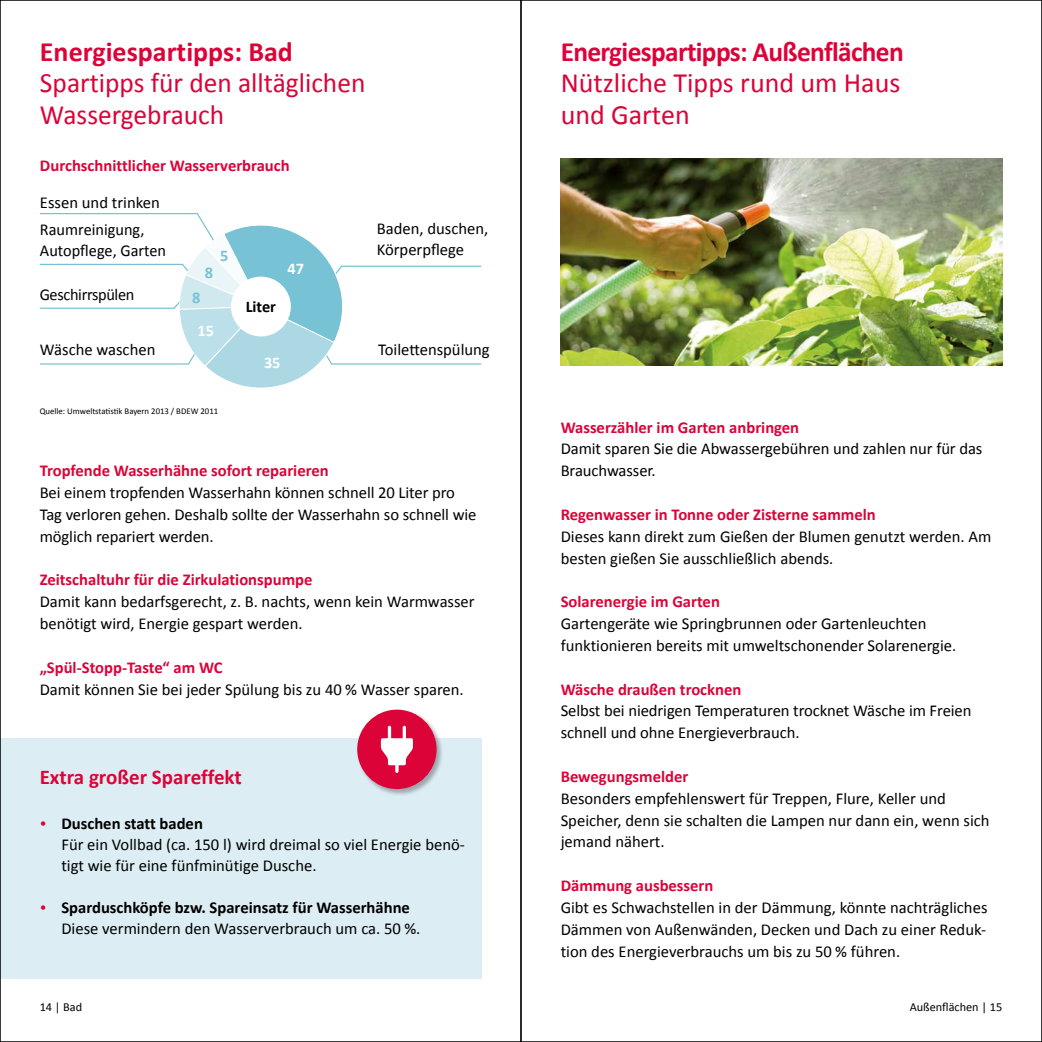
<style>
.page{position:relative;width:1042px;height:1042px;background:#fff}
.page>*{position:absolute;margin:0;border:0;box-sizing:border-box;transform-origin:0 0}
.t1{font:28px/31.5px "Calibri";color:#dc0338}
.t2{font:700 28px "Calibri";letter-spacing:-.025em;color:#dc0338}
.t3{font:700 28px "Calibri";color:#dc0338}
.t4{font:700 21px "Calibri";color:#dc0338}
.t5{font:16.62px/21.9px "Calibri";color:#000}
.t6{font:700 16.62px "Calibri";color:#dc0338}
.t7{font:700 16.62px/21px "Calibri";color:#000}
.t8{font:16.62px "Calibri";letter-spacing:-.02em;color:#000}
.t9{font:700 16.28px "Calibri";color:#fff}
.t10{font:700 16.28px "Calibri";color:#000}
.t11{font:700 16.28px "Calibri";color:#77c2d4}
.t12{font:12.25px "Calibri";color:#000}
.t13{font:8.75px "Calibri";color:#000}
.s1{color:#dc0338}
.s2{font-weight:700}
.s3{font-weight:400}
</style>
<div class="page">
<div style="left:0;top:738px;width:481px;height:240px;background:#dcedf3"></div>
<img style="left:561px;top:159px;width:441px;height:207px">
<svg style="left:39px;top:213px;width:443px;height:174px"></svg>
<div style="left:231px;top:277px;width:60px;height:59px;background:#fff;border-radius:50%"></div>
<div style="left:356px;top:708px;width:88px;height:88px;background:#000;opacity:.3"></div>
<div style="left:357px;top:709px;width:80px;height:80px;background:#dc0338;border-radius:50%"></div>
<svg style="left:381px;top:726px;width:32px;height:47px"></svg>
<h1 class="t3" style="left:40px;top:33px;width:254px">Energiespartipps: Bad</h1>
<h1 class="t1" style="left:40px;top:67px;width:327px">Spartipps für den alltäglichen<br>Wassergebrauch</h1>
<p class="t6" style="left:40px;top:154px;width:251px">Durchschnittlicher Wasserverbrauch</p>
<p class="t5" style="left:40px;top:192px;width:121px">Essen und trinken</p>
<p class="t5" style="left:40px;top:219px;width:128px;line-height:21px">Raumreinigung,<br>Autopflege, Garten</p>
<p class="t8" style="left:40px;top:284px;width:96px">Geschirrspülen</p>
<p class="t11" style="left:205px;top:262px;width:10px">8</p>
<p class="t11" style="left:192px;top:287px;width:10px">8</p>
<p class="t11" style="left:220px;top:245px;width:10px">5</p>
<p class="t9" style="left:197px;top:321px;width:18px">15</p>
<p class="t10" style="left:246px;top:296px;width:32px">Liter</p>
<p class="t9" style="left:287px;top:258px;width:18px">47</p>
<p class="t5" style="left:377px;top:217px;width:113px">Baden, duschen,<br>Körperpflege</p>
<p class="t5" style="left:40px;top:339px;width:117px">Wäsche waschen</p>
<p class="t5" style="left:378px;top:339px;width:113px">Toilettenspülung</p>
<p class="t9" style="left:264px;top:352px;width:18px">35</p>
<p class="t13" style="left:40px;top:406px;width:180px">Quelle: Umweltstatistik Bayern 2013 / BDEW 2011</p>
<p class="t6" style="left:40px;top:460px;width:291px">Tropfende Wasserhähne sofort reparieren</p>
<p class="t5" style="left:40px;top:482px;width:438px">Bei einem tropfenden Wasserhahn können schnell 20 Liter pro<br>Tag verloren gehen. Deshalb sollte der Wasserhahn so schnell wie möglich repariert werden.</p>
<p class="t6" style="left:40px;top:569px;width:274px">Zeitschaltuhr für die Zirkulationspumpe</p>
<p class="t5" style="left:40px;top:591px;width:436px">Damit kann bedarfsgerecht, z. B. nachts, wenn kein Warmwasser benötigt wird, Energie gespart werden.</p>
<p class="t6" style="left:40px;top:656px;width:184px">„Spül-Stopp-Taste“ am WC</p>
<p class="t5" style="left:40px;top:678px;width:426px">Damit können Sie bei jeder Spülung bis zu 40 % Wasser sparen.</p>
<p class="t4" style="left:40px;top:763px;width:204px">Extra großer Spareffekt</p>
<p class="t5" style="left:61px;top:813px;width:405px;line-height:21px;text-indent:-22px"><span class="s1">•</span> <span class="s2">Duschen statt baden<br></span>Für ein Vollbad (ca. 150 l) wird dreimal so viel Energie benö&shy;tigt wie für eine fünfminütige Dusche.</p>
<p class="t7" style="left:61px;top:897px;width:360px;text-indent:-22px"><span class="s1">•</span> Sparduschköpfe bzw. Spareinsatz für Wasserhähne<br><span class="s3">Diese vermindern den Wasserverbrauch um ca. 50 %.</span></p>
<h1 class="t2" style="left:561px;top:33px;width:345px">Energiespartipps: Außenflächen</h1>
<h1 class="t1" style="left:561px;top:67px;width:341px">Nützliche Tipps rund um Haus und Garten</h1>
<p class="t6" style="left:561px;top:416px;width:240px">Wasserzähler im Garten anbringen</p>
<p class="t5" style="left:561px;top:438px;width:423px">Damit sparen Sie die Abwassergebühren und zahlen nur für das<br>Brauchwasser.</p>
<p class="t6" style="left:561px;top:504px;width:317px">Regenwasser in Tonne oder Zisterne sammeln</p>
<p class="t5" style="left:561px;top:525px;width:432px">Dieses kann direkt zum Gießen der Blumen genutzt werden. Am besten gießen Sie ausschließlich abends.</p>
<p class="t6" style="left:561px;top:591px;width:161px">Solarenergie im Garten</p>
<p class="t5" style="left:561px;top:613px;width:397px">Gartengeräte wie Springbrunnen oder Gartenleuchten funktionieren bereits mit umweltschonender Solarenergie.</p>
<p class="t6" style="left:561px;top:678px;width:182px">Wäsche draußen trocknen</p>
<p class="t5" style="left:561px;top:700px;width:412px">Selbst bei niedrigen Temperaturen trocknet Wäsche im Freien schnell und ohne Energieverbrauch.</p>
<p class="t6" style="left:561px;top:766px;width:129px">Bewegungsmelder</p>
<p class="t5" style="left:561px;top:787px;width:430px">Besonders empfehlenswert für Treppen, Flure, Keller und<br>Speicher, denn sie schalten die Lampen nur dann ein, wenn sich jemand nähert.</p>
<p class="t6" style="left:561px;top:875px;width:154px">Dämmung ausbessern</p>
<p class="t5" style="left:561px;top:896px;width:428px;text-align:justify">Gibt es Schwachstellen in der Dämmung, könnte nachträgliches Dämmen von Außenwänden, Decken und Dach zu einer Reduk&shy;tion des Energieverbrauchs um bis zu 50 % führen.</p>
<p class="t12" style="left:40px;top:999px;width:44px">14 | Bad</p>
<p class="t12" style="left:910px;top:999px;width:94px">Außenflächen | 15</p>
</div>
